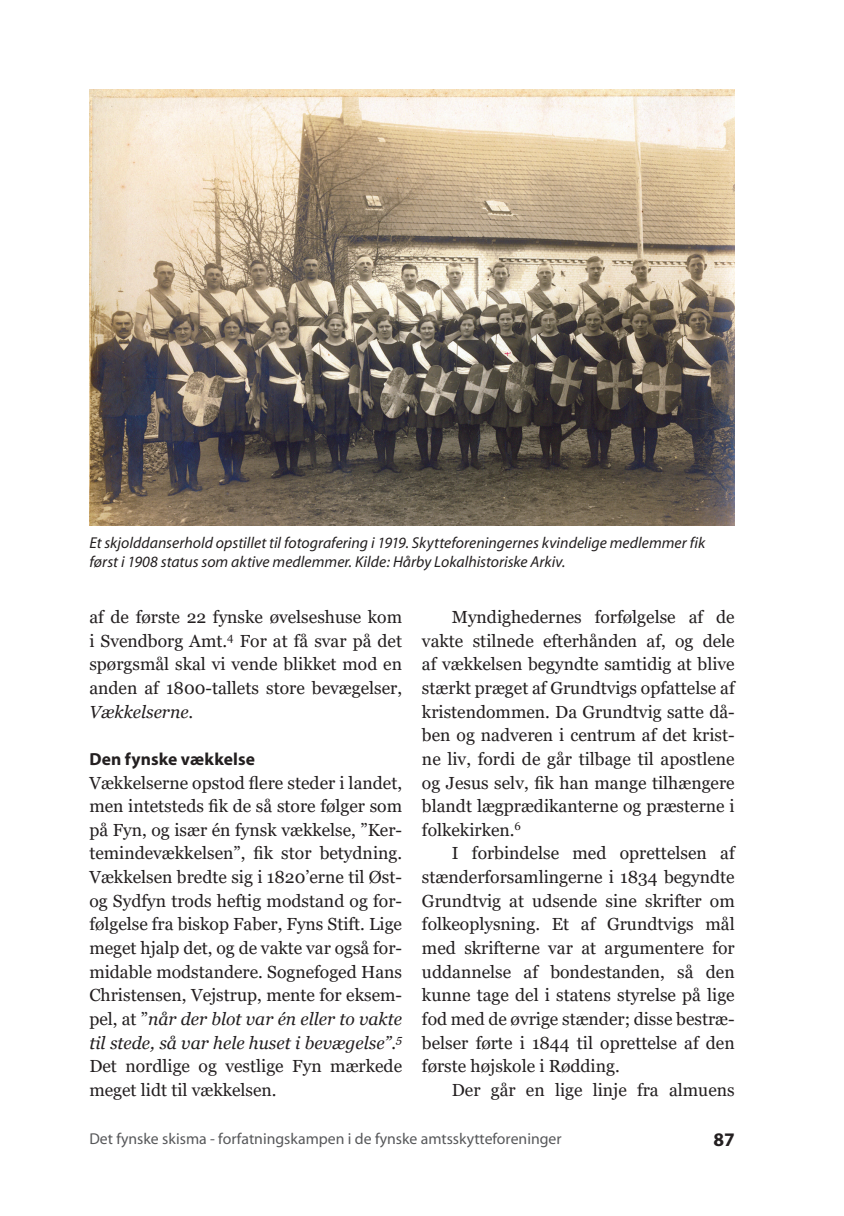
<style>
.page{position:relative;width:844px;height:1216px;background:#fff}
.page>*{position:absolute;margin:0;border:0;box-sizing:border-box;transform-origin:0 0}
.t1{font:700 19.25px "Myriad";color:#231f20}
.t2{font:17.5px/23.6px "Georgia";color:#231f20;text-align:justify}
.Heading_2{font:700 17.5px "Myriad";letter-spacing:.005em;color:#231f20}
.t3{font:italic 15.75px/18.9px "Myriad";color:#231f20}
.t4{font:15.75px "Myriad";color:#57585a}
.s1{font-style:italic}
</style>
<div class="page">
<img style="left:89px;top:89px;width:645px;height:436px">
<p class="t3" style="left:89px;top:534px;width:617px">Et skjolddanserhold opstillet til fotografering i 1919. Skytteforeningernes kvindelige medlemmer fik først i 1908 status som aktive medlemmer. Kilde: Hårby Lokalhistoriske Arkiv.</p>
<p class="t2" style="left:89px;top:605px;width:314px">af de første 22 fynske øvelseshuse kom i Svendborg Amt.<sup>4</sup> For at få svar på det spørgsmål skal vi vende blikket mod en anden af 1800-tallets store bevægelser, <span class="s1">Vækkelserne</span>.</p>
<p class="Heading_2" style="left:89px;top:750px;width:167px">Den fynske vækkelse</p>
<p class="t2" style="left:89px;top:771px;width:314px">Vækkelserne opstod flere steder i landet, men intetsteds fik de så store følger som på Fyn, og især én fynsk vækkelse, ”Ker&shy;temindevækkelsen”, fik stor betydning.<br>Vækkelsen bredte sig i 1820’erne til Øst&shy;og Sydfyn trods heftig modstand og for&shy;følgelse fra biskop Faber, Fyns Stift. Lige meget hjalp det, og de vakte var også for&shy;midable modstandere. Sognefoged Hans Christensen, Vejstrup, mente for eksem&shy;pel, at ”<span class="s1">når der blot var én eller to vakte til stede, så var hele huset i bevægelse”.</span><sup>5<br></sup>Det nordlige og vestlige Fyn mærkede meget lidt til vækkelsen.</p>
<p class="t2" style="left:422px;top:605px;width:314px;text-indent:30px">Myndighedernes forfølgelse af de vakte stilnede efterhånden af, og dele af vækkelsen begyndte samtidig at blive stærkt præget af Grundtvigs opfattelse af kristendommen. Da Grundtvig satte då&shy;ben og nadveren i centrum af det krist&shy;ne liv, fordi de går tilbage til apostlene og Jesus selv, fik han mange tilhængere blandt lægprædikanterne og præsterne i folkekirken.<sup>6</sup></p>
<p class="t2" style="left:422px;top:842px;width:314px;text-indent:30px">I forbindelse med oprettelsen af stænderforsamlingerne i 1834 begyndte Grundtvig at udsende sine skrifter om folkeoplysning. Et af Grundtvigs mål med skrifterne var at argumentere for uddannelse af bondestanden, så den kunne tage del i statens styrelse på lige fod med de øvrige stænder; disse bestræ&shy;belser førte i 1844 til oprettelse af den første højskole i Rødding.</p>
<p class="t2" style="left:451px;top:1078px;width:284px">Der går en lige linje fra almuens</p>
<p class="t4" style="left:89px;top:1130px;width:473px">Det fynske skisma - forfatningskampen i de fynske amtsskytteforeninger</p>
<p class="t1" style="left:713px;top:1129px;width:23px">87</p>
</div>
